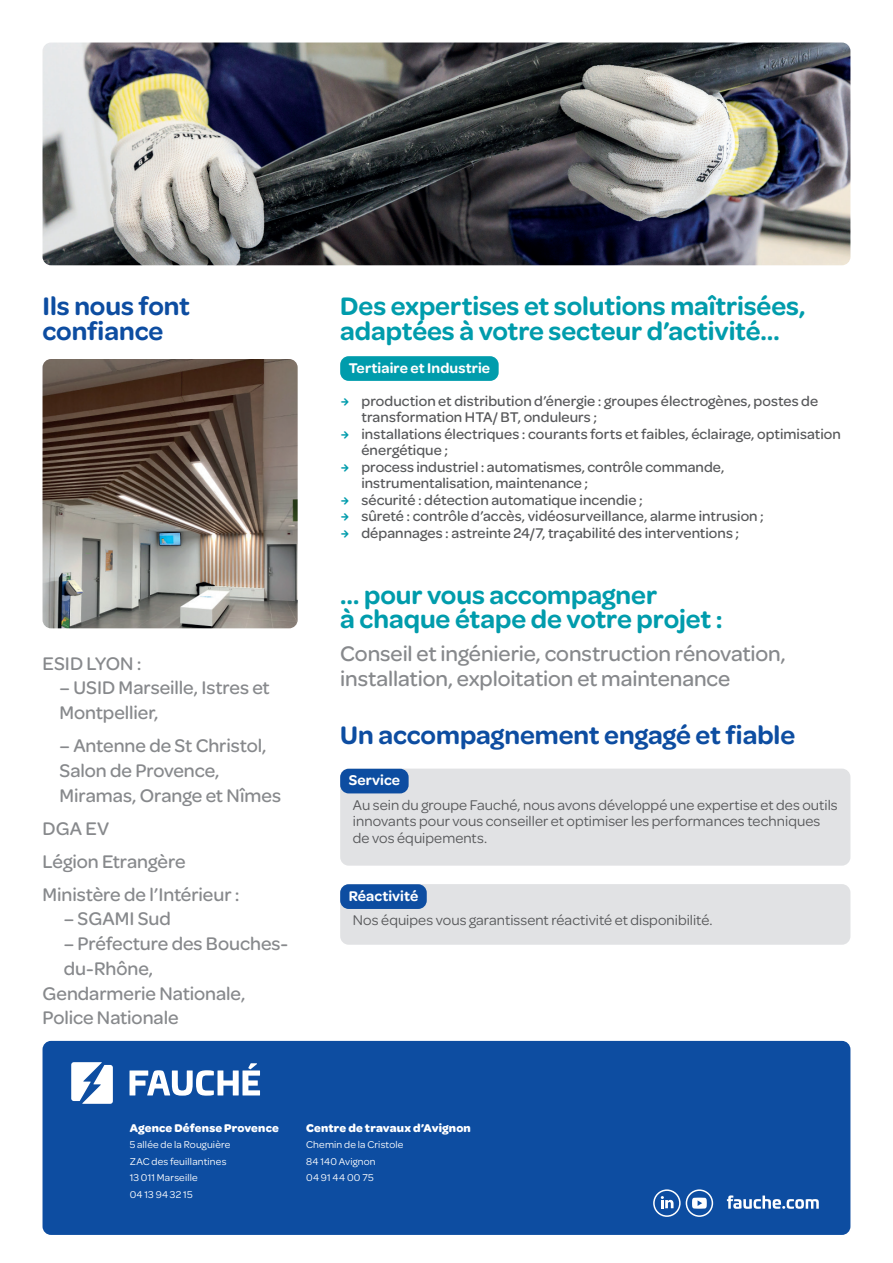
<style>
.page{position:relative;width:893px;height:1263px;background:#fff}
.page>*{position:absolute;margin:0;border:0;box-sizing:border-box;transform-origin:0 0}
.t1{font:600 27px/24.8px "Omnes";letter-spacing:-.005em;color:#009cac}
.t2{font:600 27px/24.8px "Omnes";color:#0d4da1}
.t3{font:500 22.5px/24.8px "Omnes";letter-spacing:-.005em;color:#87898c}
.t4{font:500 19.5px/24.8px "Omnes";letter-spacing:-.005em;color:#87898c}
.t5{font:500 15px/16.5px "Omnes";color:#57585a}
.t6{font:15px/16.5px "Omnes VF";letter-spacing:.005em;color:#57585a}
.t7{font:600 15px "Omnes";letter-spacing:.005em;color:#fff}
.t8{font:12px "Omnes VF";letter-spacing:.015em;color:#fff}
.t9{font:10.5px/16.5px "Omnes VF";letter-spacing:.015em;color:#fff}
.s1{font-family:"Clone Rounded PE Eb";font-weight:400;font-size:12px;color:#009cac}
</style>
<div class="page">
<div style="left:43px;top:1041px;width:807px;height:194px;background:#0d4da1;border-radius:9px"></div>
<svg style="left:71px;top:1062px;width:42px;height:42px"></svg>
<svg style="left:130px;top:1063px;width:130px;height:33px"></svg>
<svg style="left:727px;top:1195px;width:92px;height:14px"></svg>
<svg style="left:653px;top:1189px;width:60px;height:28px"></svg>
<img style="left:43px;top:43px;width:807px;height:222px">
<img style="left:43px;top:359px;width:255px;height:269px">
<div style="left:340px;top:356px;width:159px;height:25px;background:#009cac;border-radius:9px"></div>
<div style="left:340px;top:884px;width:510px;height:61px;background:#e1e2e4;border-radius:9px"></div>
<div style="left:340px;top:884px;width:87px;height:25px;background:#0d4da1;border-radius:9px"></div>
<div style="left:340px;top:769px;width:510px;height:97px;background:#e1e2e4;border-radius:9px"></div>
<div style="left:340px;top:769px;width:69px;height:24px;background:#0d4da1;border-radius:9px"></div>
<h1 class="t2" style="left:43px;top:292px;width:149px">Ils nous font confiance</h1>
<h3 class="t4" style="left:43px;top:649px;width:101px">ESID LYON :</h3>
<h3 class="t4" style="left:60px;top:674px;width:212px">– USID Marseille, Istres et<br>Montpellier,</h3>
<h3 class="t4" style="left:60px;top:732px;width:223px">– Antenne de St Christol,<br>Salon de Provence,<br>Miramas, Orange et Nîmes</h3>
<h3 class="t4" style="left:43px;top:810px;width:199px;line-height:33px">DGA EV<br>Légion Etrangère<br>Ministère de l’Intérieur :</h3>
<h3 class="t4" style="left:64px;top:905px;width:109px">– SGAMI Sud</h3>
<h3 class="t4" style="left:64px;top:930px;width:226px">– Préfecture des Bouches-</h3>
<h3 class="t4" style="left:64px;top:955px;width:91px">du-Rhône,</h3>
<h3 class="t4" style="left:43px;top:979px;width:204px">Gendarmerie Nationale,</h3>
<h3 class="t4" style="left:43px;top:1004px;width:138px">Police Nationale</h3>
<h1 class="t1" style="left:340px;top:292px;width:467px">Des expertises et solutions maîtrisées, adaptées à votre secteur d’activité…</h1>
<p class="t7" style="left:349px;top:357px;width:143px">Tertiaire et Industrie</p>
<p class="t5" style="left:361px;top:391px;width:458px;text-indent:-21px"><span class="s1">→</span> production et distribution d’énergie : groupes électrogènes, postes de transformation HTA/ BT, onduleurs ;</p>
<p class="t5" style="left:361px;top:424px;width:481px;text-indent:-21px"><span class="s1">→</span> installations électriques : courants forts et faibles, éclairage, optimisation énergétique ;</p>
<p class="t5" style="left:361px;top:457px;width:364px;text-indent:-21px"><span class="s1">→</span> process industriel : automatismes, contrôle commande, instrumentalisation, maintenance ;</p>
<p class="t5" style="left:340px;top:490px;width:304px"><span class="s1">→</span> sécurité : détection automatique incendie ;</p>
<p class="t5" style="left:340px;top:507px;width:425px"><span class="s1">→</span> sûreté : contrôle d’accès, vidéosurveillance, alarme intrusion ;</p>
<p class="t5" style="left:340px;top:523px;width:401px"><span class="s1">→</span> dépannages : astreinte 24/7, traçabilité des interventions ;</p>
<h1 class="t1" style="left:340px;top:581px;width:384px">… pour vous accompagner<br>à chaque étape de votre projet :</h1>
<h2 class="t3" style="left:340px;top:640px;width:447px">Conseil et ingénierie, construction rénovation, installation, exploitation et maintenance</h2>
<h1 class="t2" style="left:340px;top:721px;width:457px">Un accompagnement engagé et fiable</h1>
<p class="t7" style="left:349px;top:770px;width:53px">Service</p>
<p class="t6" style="left:353px;top:796px;width:486px">Au sein du groupe Fauché, nous avons développé une expertise et des outils innovants pour vous conseiller et optimiser les performances techniques de vos équipements.</p>
<p class="t7" style="left:349px;top:885px;width:71px">Réactivité</p>
<p class="t6" style="left:353px;top:911px;width:361px">Nos équipes vous garantissent réactivité et disponibilité.</p>
<p class="t8" style="left:130px;top:1119px;width:151px">Agence Défense Provence</p>
<p class="t9" style="left:130px;top:1136px;width:102px">5 allée de la Rouguière<br>ZAC des feuillantines<br>13 011 Marseille<br>04 13 94 32 15</p>
<p class="t8" style="left:306px;top:1119px;width:166px">Centre de travaux d’Avignon</p>
<p class="t9" style="left:306px;top:1136px;width:99px">Chemin de la Cristole<br>84 140 Avignon<br>04 91 44 00 75</p>
</div>
